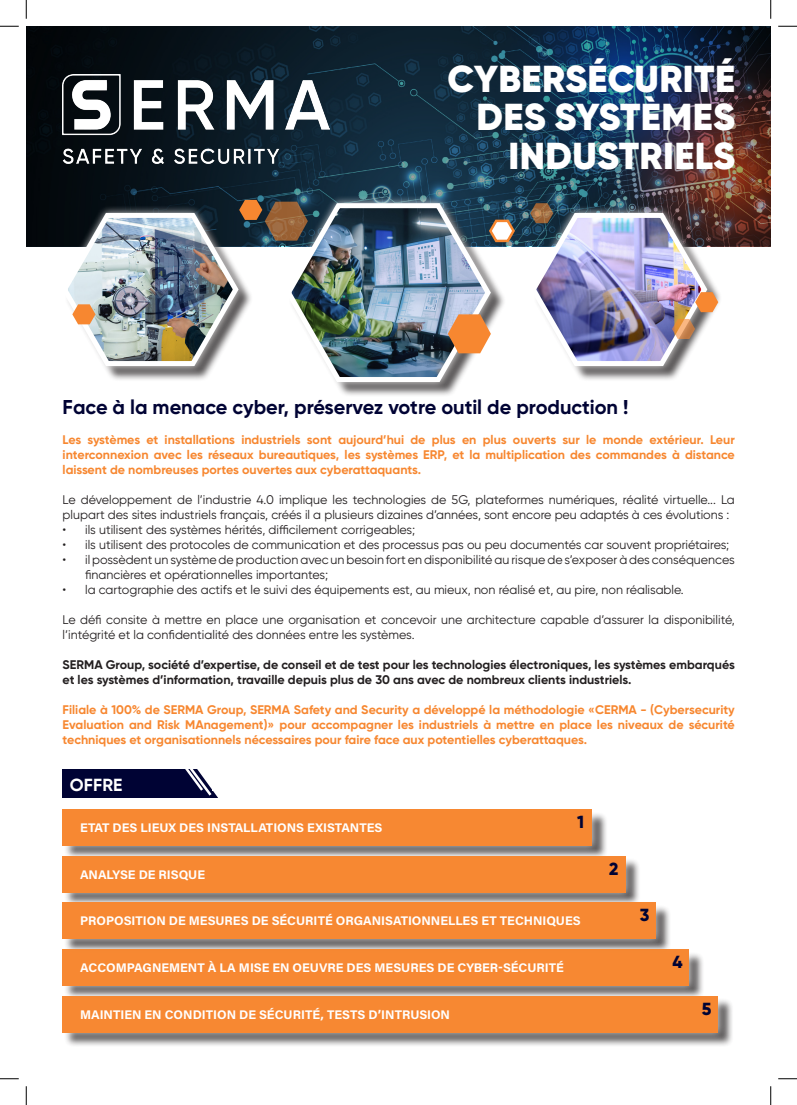
<style>
.page{position:relative;width:797px;height:1105px;background:#fff}
.page>*{position:absolute;margin:0;border:0;box-sizing:border-box;transform-origin:0 0}
.t1{font:900 37.5px "Gilroy";letter-spacing:.01em;color:#fff}
.t2{font:700 20px "Gilroy";color:#000334}
.t3{font:700 17.5px "Gilroy";letter-spacing:.01em;color:#fff}
.t4{font:800 17.5px "Gilroy";color:#000334}
.t5{font:12.5px/15px "Gilroy";color:#231f20}
.t6{font:700 12.5px/15px "Gilroy";color:#f78730;text-align:justify}
.t7{font:700 12.5px "Acumin Pro";color:#fff}
.t8{font:700 12.5px/15px "Gilroy";color:#231f20}
</style>
<div class="page">
<img style="left:26px;top:26px;width:744px;height:220px">
<div style="left:54px;top:205px;width:192px;height:169px;background:#fff;opacity:.75"></div>
<div style="left:288px;top:205px;width:218px;height:193px;background:#231f20;opacity:.75"></div>
<div style="left:278px;top:195px;width:220px;height:195px;background:#fff;opacity:.75"></div>
<svg style="left:283px;top:199px;width:211px;height:185px"></svg>
<div style="left:533px;top:215px;width:189px;height:167px;background:#231f20;opacity:.75"></div>
<div style="left:523px;top:205px;width:191px;height:169px;background:#fff;opacity:.75"></div>
<img style="left:59px;top:200px;width:457px;height:179px">
<img style="left:527px;top:203px;width:191px;height:166px">
<div style="left:63px;top:769px;width:190px;height:29px;background:#000334"></div>
<svg style="left:185px;top:769px;width:34px;height:29px"></svg>
<div style="left:219px;top:767px;width:67px;height:35px;background:#fff"></div>
<div style="left:206px;top:767px;width:16px;height:13px;background:#fff"></div>
<div style="left:213px;top:778px;width:16px;height:12px;background:#fff"></div>
<img style="left:63px;top:75px;width:267px;height:88px">
<div style="left:54px;top:801px;width:546px;height:52px;background:#fff;opacity:.75"></div>
<div style="left:62px;top:809px;width:530px;height:36px;background:#f78730"></div>
<div style="left:54px;top:848px;width:579px;height:52px;background:#fff;opacity:.75"></div>
<div style="left:62px;top:856px;width:563px;height:36px;background:#f78730"></div>
<div style="left:54px;top:894px;width:610px;height:53px;background:#fff;opacity:.75"></div>
<div style="left:62px;top:903px;width:594px;height:36px;background:#f78730"></div>
<div style="left:54px;top:941px;width:643px;height:52px;background:#fff;opacity:.75"></div>
<div style="left:62px;top:949px;width:627px;height:36px;background:#f78730"></div>
<div style="left:64px;top:998px;width:669px;height:50px;background:#231f20;opacity:.75"></div>
<div style="left:54px;top:988px;width:672px;height:52px;background:#fff;opacity:.75"></div>
<div style="left:62px;top:996px;width:656px;height:36px;background:#f78730"></div>
<svg style="left:0;top:25px;width:19px;height:2px"></svg>
<svg style="left:778px;top:25px;width:19px;height:2px"></svg>
<svg style="left:0;top:1078px;width:19px;height:1px"></svg>
<svg style="left:778px;top:1078px;width:19px;height:1px"></svg>
<svg style="left:25px;top:0;width:2px;height:19px"></svg>
<svg style="left:25px;top:1086px;width:2px;height:19px"></svg>
<svg style="left:770px;top:0;width:1px;height:19px"></svg>
<svg style="left:770px;top:1086px;width:1px;height:19px"></svg>
<p class="t1" style="left:447px;top:55px;width:289px">CYBERSÉCURITÉ</p>
<p class="t1" style="left:476px;top:93px;width:260px">DES SYSTÈMES</p>
<p class="t1" style="left:508px;top:132px;width:228px">INDUSTRIELS</p>
<p class="t2" style="left:63px;top:394px;width:567px">Face à la menace cyber, préservez votre outil de production !</p>
<p class="t6" style="left:63px;top:432px;width:673px">Les systèmes et installations industriels sont aujourd’hui de plus en plus ouverts sur le monde extérieur. Leur interconnexion avec les réseaux bureautiques, les systèmes ERP, et la multiplication des commandes à distance laissent de nombreuses portes ouvertes aux cyberattaquants.</p>
<p class="t5" style="left:63px;top:492px;width:673px">Le développement de l’industrie 4.0 implique les technologies de 5G, plateformes numériques, réalité virtuelle... La plupart des sites industriels français, créés il a plusieurs dizaines d’années, sont encore peu adaptés à ces évolutions :</p>
<p class="t5" style="left:63px;top:522px;width:354px">• ils utilisent des systèmes hérités, difficilement corrigeables;</p>
<p class="t5" style="left:63px;top:537px;width:668px">• ils utilisent des protocoles de communication et des processus pas ou peu documentés car souvent propriétaires;</p>
<p class="t5" style="left:85px;top:552px;width:651px;text-indent:-22px">• il possèdent un système de production avec un besoin fort en disponibilité au risque de s’exposer à des conséquences financières et opérationnelles importantes;</p>
<p class="t5" style="left:63px;top:582px;width:622px">• la cartographie des actifs et le suivi des équipements est, au mieux, non réalisé et, au pire, non réalisable.</p>
<p class="t5" style="left:63px;top:612px;width:673px">Le défi consite à mettre en place une organisation et concevoir une architecture capable d’assurer la disponibilité, l’intégrité et la confidentialité des données entre les systèmes.</p>
<p class="t8" style="left:63px;top:657px;width:673px">SERMA Group, société d’expertise, de conseil et de test pour les technologies électroniques, les systèmes embarqués et les systèmes d’information, travaille depuis plus de 30 ans avec de nombreux clients industriels.</p>
<p class="t6" style="left:63px;top:702px;width:673px">Filiale à 100% de SERMA Group, SERMA Safety and Security a développé la méthodologie «CERMA - (Cybersecurity Evaluation and Risk MAnagement)» pour accompagner les industriels à mettre en place les niveaux de sécurité techniques et organisationnels nécessaires pour faire face aux potentielles cyberattaques.</p>
<p class="t3" style="left:70px;top:774px;width:54px">OFFRE</p>
<p class="t7" style="left:80px;top:819px;width:304px">ETAT DES LIEUX DES INSTALLATIONS EXISTANTES</p>
<p class="t7" style="left:80px;top:865px;width:127px">ANALYSE DE RISQUE</p>
<p class="t7" style="left:80px;top:912px;width:502px">PROPOSITION DE MESURES DE SÉCURITÉ ORGANISATIONNELLES ET TECHNIQUES</p>
<p class="t7" style="left:80px;top:959px;width:485px">ACCOMPAGNEMENT À LA MISE EN OEUVRE DES MESURES DE CYBER-SÉCURITÉ</p>
<p class="t7" style="left:80px;top:1005px;width:371px">MAINTIEN EN CONDITION DE SÉCURITÉ, TESTS D’INTRUSION</p>
<p class="t4" style="left:577px;top:811px;width:9px">1</p>
<p class="t4" style="left:609px;top:857px;width:11px">2</p>
<p class="t4" style="left:639px;top:904px;width:11px">3</p>
<p class="t4" style="left:672px;top:951px;width:12px">4</p>
<p class="t4" style="left:702px;top:997px;width:11px">5</p>
</div>
